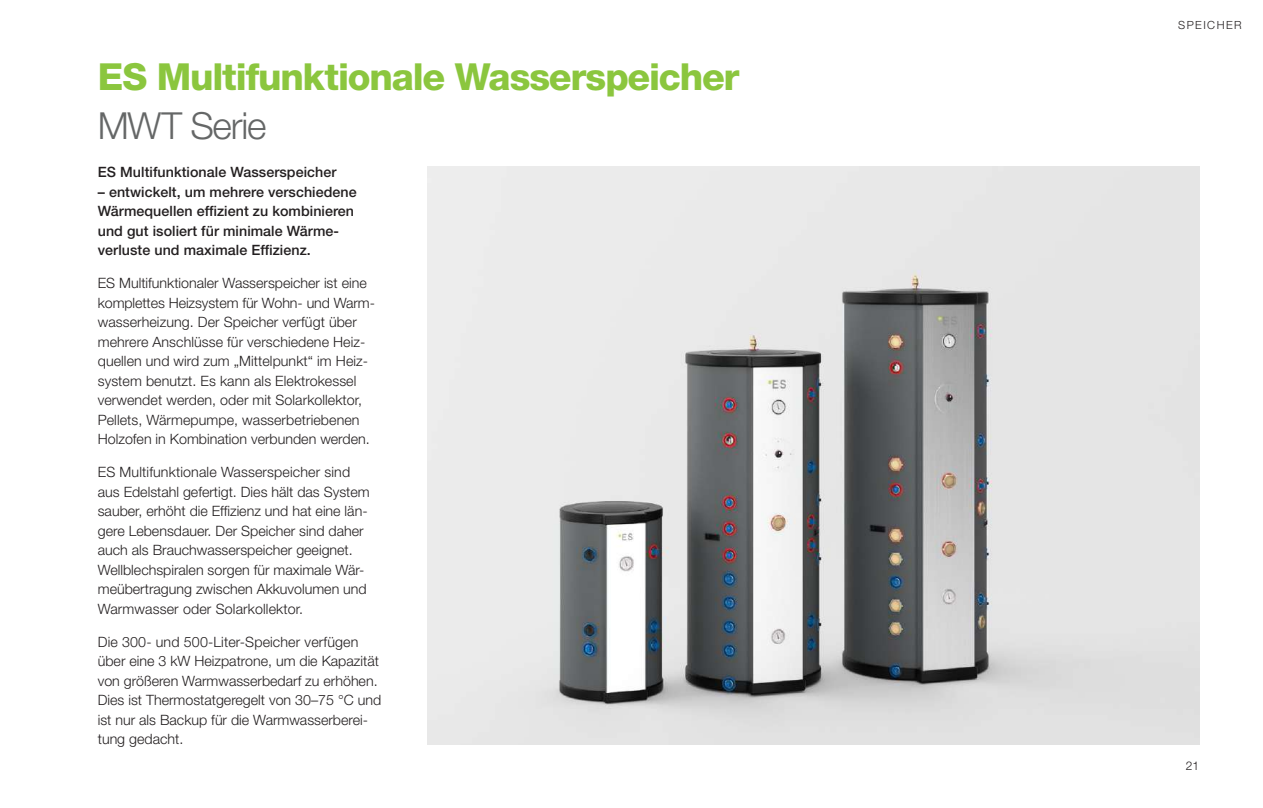
<style>
.page{position:relative;width:1263px;height:808px;background:#fff}
.page>*{position:absolute;margin:0;border:0;box-sizing:border-box;transform-origin:0 0}
.t1{font:800 37.35px "Helvetica Neue LT Std";letter-spacing:-.03em;color:#8bc63e}
.t2{font:300 37.35px "Helvetica Neue LT Std";letter-spacing:-.035em;color:#656767}
.t3{font:300 14.25px/19.5px "Helvetica Neue LT Std";color:#231f20}
.t4{font:500 14.25px/19.5px "Helvetica Neue LT Std";letter-spacing:.005em;color:#231f20}
.t5{font:300 12px "Helvetica Neue LT Std";color:#231f20}
.t6{font:300 11.25px "Helvetica Neue LT Std";letter-spacing:.13em;color:#231f20}
</style>
<div class="page">
<img style="left:427px;top:167px;width:772px;height:577px">
<h1 class="t1" style="left:98px;top:55px;width:643px">ES Multifunktionale Wasserspeicher</h1>
<h1 class="t2" style="left:98px;top:103px;width:170px">MWT Serie</h1>
<p class="t4" style="left:98px;top:162px;width:240px">ES Multifunktionale Wasserspeicher</p>
<p class="t4" style="left:98px;top:182px;width:260px">– entwickelt, um mehrere verschiedene Wärmequellen effizient zu kombinieren und gut isoliert für minimale Wärme&shy;verluste und maximale Effizienz.</p>
<p class="t3" style="left:98px;top:273px;width:279px">ES Multifunktionaler Wasserspeicher ist eine komplettes Heizsystem für Wohn- und Warm&shy;wasserheizung. Der Speicher verfügt über mehrere Anschlüsse für verschiedene Heiz&shy;quellen und wird zum „Mittelpunkt“ im Heiz&shy;system benutzt. Es kann als Elektrokessel verwendet werden, oder mit Solarkollektor, Pellets, Wärmepumpe, wasserbetriebenen Holzofen in Kombination verbunden werden.</p>
<p class="t3" style="left:98px;top:462px;width:273px">ES Multifunktionale Wasserspeicher sind aus Edelstahl gefertigt. Dies hält das System sauber, erhöht die Effizienz und hat eine län&shy;gere Lebensdauer. Der Speicher sind daher auch als Brauchwasserspeicher geeignet.<br>Wellblechspiralen sorgen für maximale Wär&shy;meübertragung zwischen Akkuvolumen und Warmwasser oder Solarkollektor.</p>
<p class="t3" style="left:98px;top:632px;width:285px">Die 300- und 500-Liter-Speicher verfügen über eine 3 kW Heizpatrone, um die Kapazität von größeren Warmwasserbedarf zu erhöhen.<br>Dies ist Thermostatgeregelt von 30–75 °C und ist nur als Backup für die Warmwasserberei&shy;tung gedacht.</p>
<p class="t6" style="left:1178px;top:18px;width:65px">SPEICHER</p>
<p class="t5" style="left:1186px;top:758px;width:15px">21</p>
</div>
